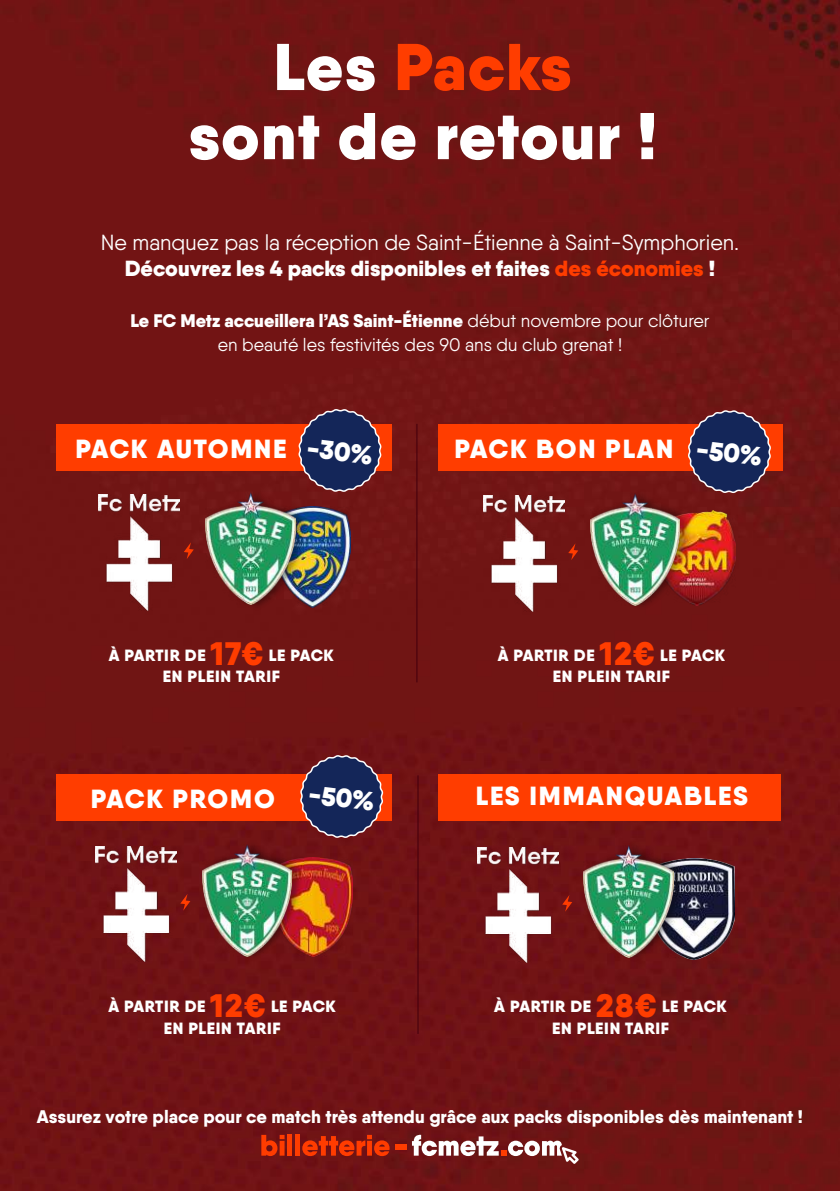
<style>
.page{position:relative;width:840px;height:1191px;background:#fff}
.page>*{position:absolute;margin:0;border:0;box-sizing:border-box;transform-origin:0 0}
.t1{font:900 66px/69px "Qanelas";letter-spacing:.02em;color:#fff;text-align:center}
.t2{font:900 26.4px "Qanelas";color:#fff}
.t3{font:900 26.2px "Qanelas";letter-spacing:.07em;color:#fff}
.t4{font:21.8px/26.2px "Qanelas";color:#fff;text-align:center}
.t5{font:18.2px/24.2px "Qanelas";color:#fff;text-align:center}
.t6{font:800 18.2px "Qanelas";color:#fff}
.t7{font:900 16.2px/21.6px "Qanelas";letter-spacing:.04em;color:#fff;text-align:center}
.s1{color:#ff3d00}
.s2{font-weight:900}
.s3{font-weight:900;color:#ff3d00}
.s4{font-size:32.6px;color:#ff3d00}
</style>
<div class="page">
<div style="left:0;top:0;width:839px;height:1191px;background:#701414"></div>
<img style="left:99px;top:495px;width:81px;height:115px">
<svg style="left:184px;top:542px;width:10px;height:17px"></svg>
<div style="left:395px;top:1144px;width:11px;height:6px;background:#ff3c00"></div>
<svg style="left:412px;top:1134px;width:166px;height:29px"></svg>
<svg style="left:261px;top:1134px;width:23px;height:22px"></svg>
<div style="left:287px;top:1134px;width:5px;height:21px;background:#ff3c00"></div>
<div style="left:295px;top:1134px;width:5px;height:21px;background:#ff3c00"></div>
<svg style="left:302px;top:1134px;width:87px;height:22px;background:#b5260a"></svg>
<img style="left:307px;top:506px;width:43px;height:101px">
<div style="left:205px;top:488px;width:102px;height:123px;background:#000;opacity:.35"></div>
<img style="left:205px;top:493px;width:90px;height:111px">
<img style="left:483px;top:496px;width:81px;height:115px">
<svg style="left:568px;top:543px;width:10px;height:17px"></svg>
<img style="left:692px;top:510px;width:42px;height:95px">
<div style="left:589px;top:487px;width:103px;height:124px;background:#000;opacity:.34"></div>
<img style="left:589px;top:494px;width:90px;height:111px">
<img style="left:95px;top:846px;width:81px;height:116px">
<svg style="left:180px;top:894px;width:10px;height:16px"></svg>
<img style="left:303px;top:857px;width:49px;height:99px">
<div style="left:202px;top:838px;width:101px;height:122px;background:#000;opacity:.35"></div>
<img style="left:202px;top:844px;width:89px;height:112px">
<img style="left:477px;top:847px;width:81px;height:116px">
<svg style="left:562px;top:895px;width:10px;height:16px"></svg>
<img style="left:685px;top:858px;width:49px;height:101px">
<div style="left:583px;top:839px;width:102px;height:122px;background:#000;opacity:.35"></div>
<img style="left:583px;top:845px;width:90px;height:112px">
<div style="left:57px;top:424px;width:334px;height:46px;background:#ff3d00"></div>
<div style="left:438px;top:424px;width:344px;height:46px;background:#ff3d00"></div>
<div style="left:57px;top:774px;width:334px;height:46px;background:#ff3d00"></div>
<div style="left:438px;top:774px;width:341px;height:46px;background:#ff3d00"></div>
<hr style="left:416px;top:424px;width:1px;height:258px;background:#46000d">
<hr style="left:417px;top:775px;width:1px;height:259px;background:#46000d">
<svg style="left:298px;top:408px;width:84px;height:85px;background:#3f2f4f"></svg>
<svg style="left:687px;top:409px;width:84px;height:85px;background:#3f2f4f"></svg>
<svg style="left:300px;top:754px;width:84px;height:85px;background:#3e2e4f"></svg>
<h1 class="t1" style="left:188px;top:32px;width:469px">Les <span class="s1">Packs<br></span>sont de retour !</h1>
<h3 class="t4" style="left:101px;top:229px;width:639px">Ne manquez pas la réception de Saint-Étienne à Saint-Symphorien.<br><span class="s2">Découvrez les 4 packs disponibles et faites</span> <span class="s3">des économies</span> <span class="s2">!</span></h3>
<p class="t5" style="left:130px;top:308px;width:580px"><span class="s2">Le FC Metz accueillera l’AS Saint-Étienne</span> début novembre pour clôturer en beauté les festivités des 90 ans du club grenat !</p>
<h3 class="t3" style="left:75px;top:431px;width:213px">PACK AUTOMNE</h3>
<h3 class="t3" style="left:454px;top:431px;width:220px">PACK BON PLAN</h3>
<h2 class="t2" style="left:309px;top:431px;width:68px;rotate:7deg">-30%</h2>
<h2 class="t2" style="left:698px;top:432px;width:68px;rotate:7deg">-50%</h2>
<p class="t7" style="left:109px;top:644px;width:226px">À PARTIR DE <span class="s4">17€</span> LE PACK<br>EN PLEIN TARIF</p>
<p class="t7" style="left:497px;top:644px;width:229px">À PARTIR DE <span class="s4">12€</span> LE PACK<br>EN PLEIN TARIF</p>
<h2 class="t2" style="left:310px;top:777px;width:68px;rotate:7deg">-50%</h2>
<h3 class="t3" style="left:91px;top:782px;width:185px">PACK PROMO</h3>
<h3 class="t3" style="left:475px;top:779px;width:273px">LES IMMANQUABLES</h3>
<p class="t7" style="left:108px;top:995px;width:229px">À PARTIR DE <span class="s4">12€</span> LE PACK<br>EN PLEIN TARIF</p>
<p class="t7" style="left:494px;top:995px;width:234px">À PARTIR DE <span class="s4">28€</span> LE PACK<br>EN PLEIN TARIF</p>
<p class="t6" style="left:37px;top:1105px;width:767px">Assurez votre place pour ce match très attendu grâce aux packs disponibles dès maintenant !</p>
</div>
